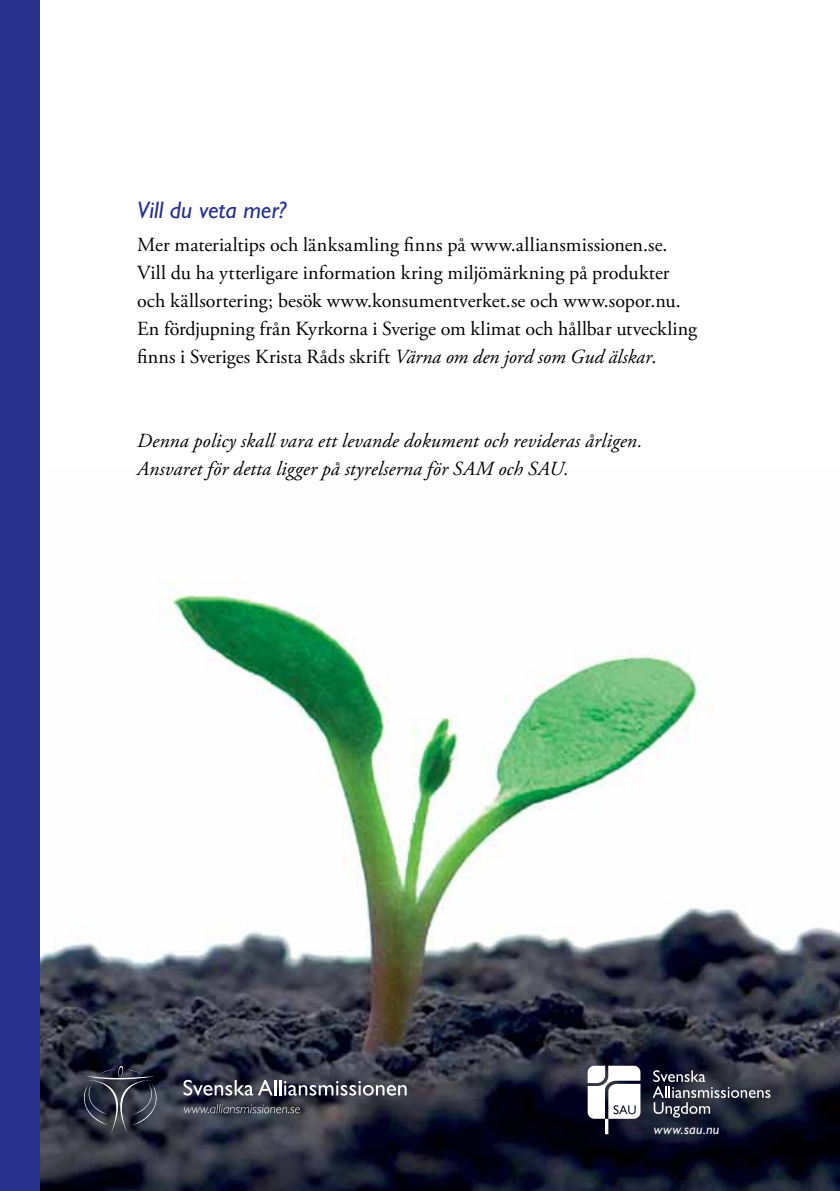
<style>
.page{position:relative;width:840px;height:1191px;background:#fff}
.page>*{position:absolute;margin:0;border:0;box-sizing:border-box;transform-origin:0 0}
.t1{font:italic 24px "Gill Sans Std";color:#27318b}
.t2{font:20px/28px "Adobe Garamond Pro";color:#000}
.t3{font:italic 20px/28px "Adobe Garamond Pro";letter-spacing:.01em;color:#000}
.t4{font:italic 14px "Gill Sans Std";letter-spacing:.02em;color:#fff}
.s1{font-style:italic}
</style>
<div class="page">
<img style="left:40px;top:581px;width:799px;height:610px">
<div style="left:0;top:0;width:40px;height:1191px;background:#27318b"></div>
<svg style="left:84px;top:1065px;width:82px;height:69px;background:#383c49"></svg>
<svg style="left:183px;top:1079px;width:223px;height:16px"></svg>
<svg style="left:184px;top:1104px;width:116px;height:9px"></svg>
<svg style="left:587px;top:1065px;width:53px;height:69px"></svg>
<svg style="left:652px;top:1070px;width:118px;height:47px;background:#454854"></svg>
<p class="t1" style="left:137px;top:196px;width:151px">Vill du veta mer?</p>
<p class="t2" style="left:137px;top:232px;width:561px">Mer materialtips och länksamling finns på www.alliansmissionen.se.<br>Vill du ha ytterligare information kring miljömärkning på produkter och källsortering; besök www.konsumentverket.se och www.sopor.nu.<br>En fördjupning från Kyrkorna i Sverige om klimat och hållbar utveckling finns i Sveriges Krista Råds skrift <span class="s1">Värna om den jord som Gud älskar</span>.</p>
<p class="t3" style="left:137px;top:428px;width:506px">Denna policy skall vara ett levande dokument och revideras årligen.<br>Ansvaret för detta ligger på styrelserna för SAM och SAU.</p>
<p class="t4" style="left:653px;top:1121px;width:67px">www.sau.nu</p>
</div>
